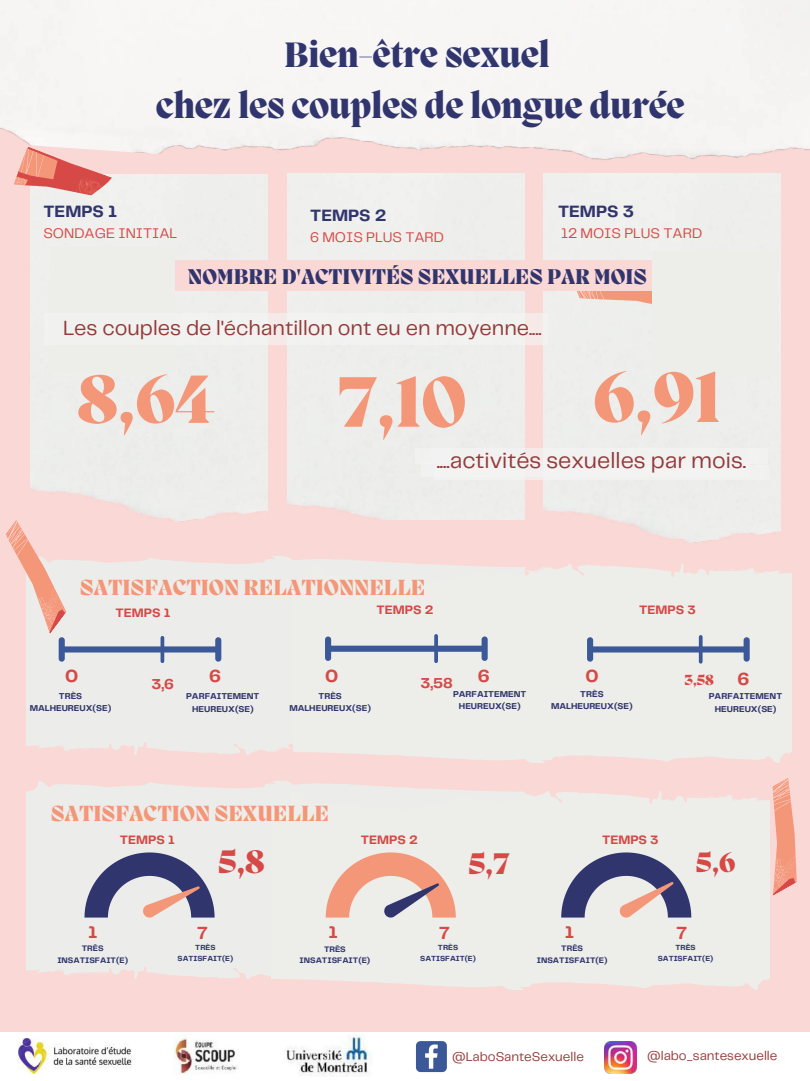
<style>
.page{position:relative;width:810px;height:1081px;background:#fff}
.page>*{position:absolute;margin:0;border:0;box-sizing:border-box;transform-origin:0 0}
.t1{font:800 73.25px "Migra";color:#f49678}
.t2{font:800 70px "Migra";color:#f49678}
.t3{font:800 36.19px/50.6px "Migra";color:#31356e;text-align:center}
.t4{font:800 33.38px "Migra";color:#d64946}
.t5{font:800 30.62px "Migra";color:#d64946}
.t6{font:800 28.75px "Migra";color:#d64946}
.t7{font:22.81px "Telegraf";color:#923b39}
.t8{font:800 22.5px "Migra";color:#f49678}
.t9{font:800 21.88px "Migra";color:#31356e}
.t10{font:21.31px "Telegraf";color:#923b39}
.t11{font:700 18.25px "Telegraf";color:#d64946}
.t12{font:700 17.62px "Telegraf";color:#d64946}
.t13{font:700 17px "Telegraf";color:#31356e}
.t14{font:700 15px "Telegraf";color:#d64946}
.t15{font:800 15px "Migra";color:#d64946}
.t16{font:14.5px "Telegraf";color:#d64946}
.t17{font:13.12px "Telegraf";color:#923b39}
.t18{font:700 12.69px "Telegraf";color:#d64946}
.t19{font:700 8.88px/12.2px "Telegraf";color:#31356e;text-align:center}
.t20{font:700 8.31px/11.2px "Telegraf";color:#31356e;text-align:center}
.t21{font:700 7.69px/10.3px "Telegraf";color:#31356e;text-align:center}
</style>
<div class="page">
<div style="left:0;top:0;width:810px;height:1080px;background:#fad8d5"></div>
<div style="left:27px;top:556px;width:386px;height:198px;background:#ecedea"></div>
<div style="left:31px;top:203px;width:237px;height:318px;background:#ededeb"></div>
<svg style="left:30px;top:203px;width:82px;height:11px"></svg>
<svg style="left:27px;top:781px;width:444px;height:197px;background:#ecebe8"></svg>
<div style="left:271px;top:791px;width:498px;height:198px;background:#ededea"></div>
<svg style="left:726px;top:778px;width:71px;height:117px"></svg>
<img style="left:544px;top:203px;width:237px;height:340px">
<div style="left:288px;top:203px;width:237px;height:316px;background:#eeeeec"></div>
<img style="left:0;top:0;width:810px;height:203px">
<svg style="left:573px;top:245px;width:115px;height:102px;background:#eee4df"></svg>
<div style="left:51px;top:260px;width:708px;height:31px;background:#fad8d5"></div>
<div style="left:293px;top:564px;width:498px;height:198px;background:#ededea"></div>
<div style="left:653px;top:251px;width:125px;height:125px;background:#ededea"></div>
<div style="left:49px;top:247px;width:126px;height:125px;background:#ededea"></div>
<div style="left:44px;top:313px;width:504px;height:32px;background:#f4f4f4"></div>
<div style="left:435px;top:465px;width:334px;height:14px;background:#f4f4f4"></div>
<div style="left:0;top:1031px;width:810px;height:49px;background:#fff"></div>
<img style="left:19px;top:1038px;width:112px;height:35px">
<img style="left:173px;top:1034px;width:64px;height:41px">
<img style="left:286px;top:1034px;width:87px;height:42px">
<svg style="left:416px;top:1041px;width:31px;height:30px"></svg>
<img style="left:604px;top:1041px;width:33px;height:31px">
<div style="left:65px;top:646px;width:150px;height:6px;background:#3b5998"></div>
<svg style="left:5px;top:519px;width:88px;height:142px"></svg>
<svg style="left:215px;top:637px;width:6px;height:24px"></svg>
<div style="left:421px;top:462px;width:329px;height:14px;background:#f4f4f4"></div>
<div style="left:416px;top:448px;width:352px;height:15px;background:#f4f4f4"></div>
<svg style="left:699px;top:636px;width:4px;height:25px"></svg>
<svg style="left:434px;top:635px;width:4px;height:26px"></svg>
<hr style="left:161px;top:637px;width:3px;height:24px;background:#3b5998">
<div style="left:331px;top:645px;width:151px;height:6px;background:#3b5998"></div>
<svg style="left:325px;top:636px;width:6px;height:24px"></svg>
<svg style="left:482px;top:636px;width:6px;height:24px"></svg>
<div style="left:593px;top:646px;width:151px;height:6px;background:#3b5998"></div>
<svg style="left:587px;top:637px;width:6px;height:24px"></svg>
<svg style="left:744px;top:637px;width:6px;height:24px"></svg>
<svg style="left:85px;top:852px;width:130px;height:65px;background:#9794ab"></svg>
<svg style="left:326px;top:852px;width:130px;height:65px;background:#e5baaf"></svg>
<svg style="left:561px;top:852px;width:130px;height:65px;background:#9894ab"></svg>
<h3 class="t3" style="left:156px;top:33px;width:530px">Bien-être sexuel<br>chez les couples de longue durée</h3>
<h3 class="t13" style="left:43px;top:203px;width:75px">TEMPS 1</h3>
<h3 class="t16" style="left:43px;top:226px;width:135px">SONDAGE INITIAL</h3>
<h3 class="t13" style="left:310px;top:208px;width:78px">TEMPS 2</h3>
<h3 class="t16" style="left:310px;top:231px;width:136px">6 MOIS PLUS TARD</h3>
<h3 class="t13" style="left:558px;top:203px;width:78px">TEMPS 3</h3>
<h3 class="t16" style="left:561px;top:226px;width:143px">12 MOIS PLUS TARD</h3>
<h3 class="t9" style="left:188px;top:266px;width:461px">NOMBRE D'ACTIVITÉS SEXUELLES PAR MOIS</h3>
<h3 class="t10" style="left:63px;top:319px;width:480px">Les couples de l'échantillon ont eu en moyenne....</h3>
<h2 class="t2" style="left:77px;top:366px;width:139px">8,64</h2>
<h1 class="t1" style="left:338px;top:367px;width:130px">7,10</h1>
<h1 class="t1" style="left:593px;top:362px;width:129px">6,91</h1>
<h3 class="t7" style="left:437px;top:451px;width:311px">....activités sexuelles par mois.</h3>
<h3 class="t8" style="left:80px;top:576px;width:347px">SATISFACTION RELATIONNELLE</h3>
<h3 class="t18" style="left:116px;top:607px;width:56px">TEMPS 1</h3>
<h3 class="t18" style="left:376px;top:604px;width:58px">TEMPS 2</h3>
<h3 class="t18" style="left:639px;top:604px;width:58px">TEMPS 3</h3>
<h3 class="t11" style="left:65px;top:668px;width:15px">0</h3>
<p class="t19" style="left:30px;top:690px;width:83px">TRÈS<br>MALHEUREUX(SE)</p>
<h3 class="t14" style="left:151px;top:676px;width:24px">3,6</h3>
<h3 class="t11" style="left:325px;top:668px;width:15px">0</h3>
<h3 class="t11" style="left:478px;top:667px;width:14px">6</h3>
<h3 class="t11" style="left:585px;top:668px;width:15px">0</h3>
<h3 class="t11" style="left:738px;top:670px;width:14px">6</h3>
<h3 class="t11" style="left:209px;top:668px;width:14px">6</h3>
<h3 class="t14" style="left:421px;top:676px;width:34px">3,58</h3>
<h3 class="t15" style="left:685px;top:672px;width:31px">3,58</h3>
<p class="t19" style="left:186px;top:690px;width:75px">PARFAITEMENT<br>HEUREUX(SE)</p>
<p class="t19" style="left:289px;top:690px;width:83px">TRÈS<br>MALHEUREUX(SE)</p>
<p class="t19" style="left:551px;top:687px;width:83px">TRÈS<br>MALHEUREUX(SE)</p>
<p class="t19" style="left:453px;top:687px;width:75px">PARFAITEMENT<br>HEUREUX(SE)</p>
<p class="t19" style="left:709px;top:690px;width:75px">PARFAITEMENT<br>HEUREUX(SE)</p>
<h3 class="t8" style="left:51px;top:802px;width:280px">SATISFACTION SEXUELLE</h3>
<h3 class="t18" style="left:120px;top:834px;width:56px">TEMPS 1</h3>
<h3 class="t4" style="left:218px;top:845px;width:48px">5,8</h3>
<h3 class="t18" style="left:361px;top:834px;width:58px">TEMPS 2</h3>
<h3 class="t18" style="left:602px;top:833px;width:58px">TEMPS 3</h3>
<h3 class="t5" style="left:468px;top:849px;width:43px">5,7</h3>
<h3 class="t6" style="left:696px;top:848px;width:41px">5,6</h3>
<h3 class="t12" style="left:88px;top:924px;width:11px">1</h3>
<p class="t20" style="left:57px;top:942px;width:72px">TRÈS<br>INSATISFAIT(E)</p>
<h3 class="t11" style="left:197px;top:924px;width:12px">7</h3>
<p class="t21" style="left:178px;top:942px;width:57px">TRÈS<br>SATISFAIT(E)</p>
<h3 class="t12" style="left:329px;top:924px;width:11px">1</h3>
<p class="t20" style="left:300px;top:943px;width:72px">TRÈS<br>INSATISFAIT(E)</p>
<h3 class="t11" style="left:439px;top:924px;width:12px">7</h3>
<p class="t21" style="left:420px;top:942px;width:57px">TRÈS<br>SATISFAIT(E)</p>
<h3 class="t12" style="left:565px;top:924px;width:11px">1</h3>
<p class="t20" style="left:537px;top:942px;width:72px">TRÈS<br>INSATISFAIT(E)</p>
<h3 class="t11" style="left:677px;top:924px;width:12px">7</h3>
<p class="t21" style="left:658px;top:942px;width:57px">TRÈS<br>SATISFAIT(E)</p>
<h3 class="t17" style="left:452px;top:1050px;width:133px">@LaboSanteSexuelle</h3>
<h3 class="t17" style="left:647px;top:1049px;width:132px">@labo_santesexuelle</h3>
</div>
